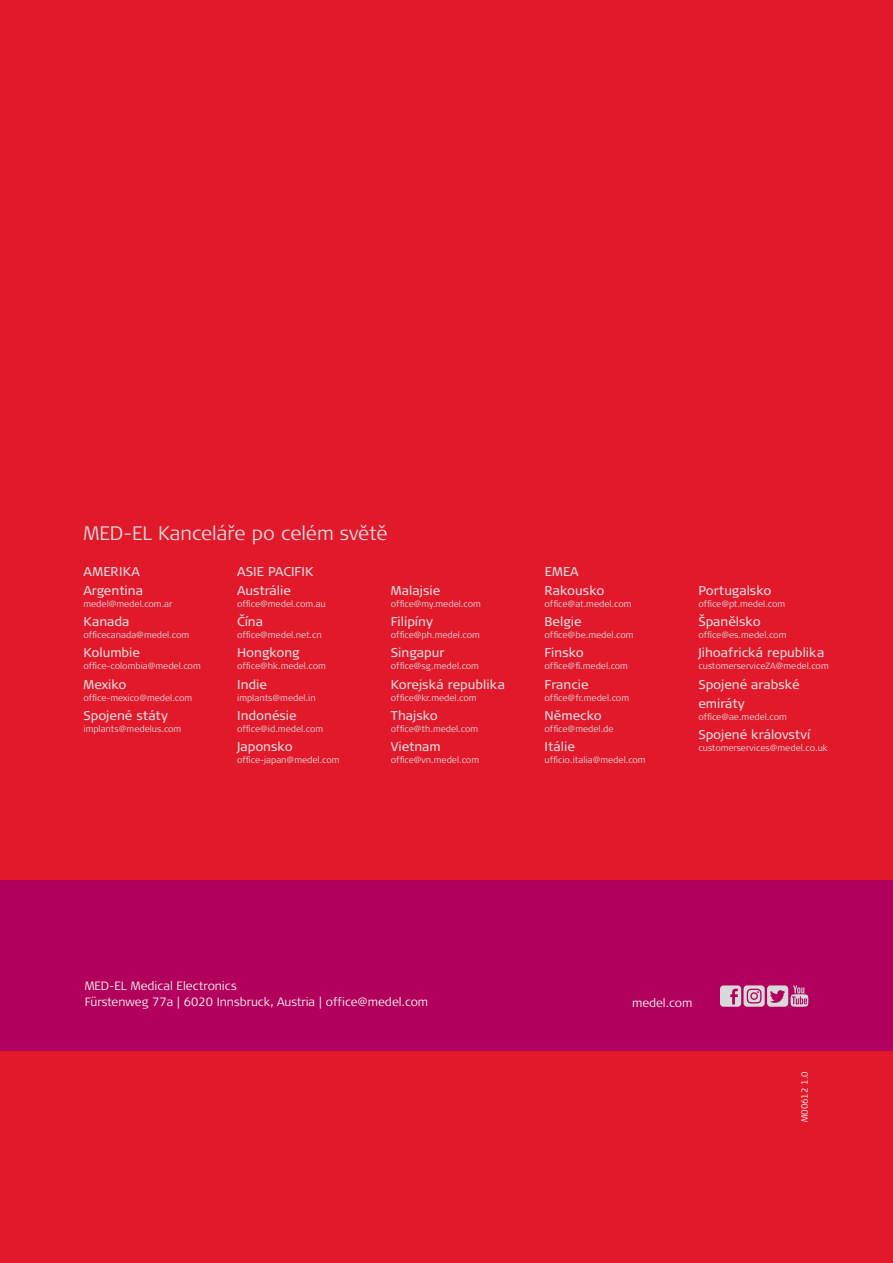
<style>
.page{position:relative;width:893px;height:1263px;background:#e2192b}
.page>*{position:absolute;margin:0;border:0;box-sizing:border-box;transform-origin:0 0}
.BR_MED-EL_Offices_0{font:300 19.5px "Signa Pro";color:#d8d9db}
.BR_City_book_17K{font:12.75px/19.2px "Signa Pro";color:#d8d9db}
.BR_Continent_book_17{font:12.75px "Signa Pro";letter-spacing:.01em;color:#d8d9db}
.Adresses_smaller_Are{font:300 12px "Signa Pro";color:#f2f3f4}
.BR_mailAdressCity_li{font:300 9px "Signa Pro";color:#d8d9db}
.Business_Unit___Targ{font:300 9px "Signa Pro";color:#f2f3f4}
</style>
<div class="page">
<div style="left:0;top:880px;width:893px;height:170px;background:#b1015c"></div>
<svg style="left:720px;top:985px;width:88px;height:22px"></svg>
<p class="BR_MED-EL_Offices_0" style="left:83px;top:520px;width:306px">MED-EL Kanceláře po celém světě</p>
<p class="BR_Continent_book_17" style="left:84px;top:563px;width:58px">AMERIKA</p>
<p class="BR_City_book_17K" style="left:83px;top:580px;width:61px">Argentina</p>
<p class="BR_mailAdressCity_li" style="left:83px;top:598px;width:91px">medel@medel.com.ar</p>
<p class="BR_City_book_17K" style="left:83px;top:612px;width:48px">Kanada</p>
<p class="BR_mailAdressCity_li" style="left:83px;top:629px;width:107px">officecanada@medel.com</p>
<p class="BR_City_book_17K" style="left:83px;top:643px;width:58px">Kolumbie</p>
<p class="BR_mailAdressCity_li" style="left:83px;top:660px;width:119px">office-colombia@medel.com</p>
<p class="BR_City_book_17K" style="left:83px;top:674px;width:45px">Mexiko</p>
<p class="BR_mailAdressCity_li" style="left:83px;top:691px;width:110px">office-mexico@medel.com</p>
<p class="BR_City_book_17K" style="left:83px;top:705px;width:86px">Spojené státy</p>
<p class="BR_mailAdressCity_li" style="left:83px;top:722px;width:99px">implants@medelus.com</p>
<p class="BR_Continent_book_17" style="left:237px;top:563px;width:78px">ASIE PACIFIK</p>
<p class="BR_City_book_17K" style="left:237px;top:580px;width:55px">Austrálie</p>
<p class="BR_mailAdressCity_li" style="left:237px;top:598px;width:90px">office@medel.com.au</p>
<p class="BR_City_book_17K" style="left:237px;top:612px;width:27px">Čína</p>
<p class="BR_mailAdressCity_li" style="left:237px;top:629px;width:86px">office@medel.net.cn</p>
<p class="BR_City_book_17K" style="left:237px;top:643px;width:64px">Hongkong</p>
<p class="BR_mailAdressCity_li" style="left:237px;top:660px;width:90px">office@hk.medel.com</p>
<p class="BR_City_book_17K" style="left:237px;top:674px;width:31px">Indie</p>
<p class="BR_mailAdressCity_li" style="left:237px;top:691px;width:80px">implants@medel.in</p>
<p class="BR_City_book_17K" style="left:237px;top:705px;width:61px">Indonésie</p>
<p class="BR_mailAdressCity_li" style="left:237px;top:722px;width:88px">office@id.medel.com</p>
<p class="BR_City_book_17K" style="left:237px;top:736px;width:57px">Japonsko</p>
<p class="BR_mailAdressCity_li" style="left:237px;top:753px;width:104px">office-japan@medel.com</p>
<p class="BR_City_book_17K" style="left:391px;top:580px;width:51px">Malajsie</p>
<p class="BR_mailAdressCity_li" style="left:391px;top:598px;width:91px">office@my.medel.com</p>
<p class="BR_City_book_17K" style="left:391px;top:612px;width:44px">Filipíny</p>
<p class="BR_mailAdressCity_li" style="left:391px;top:629px;width:91px">office@ph.medel.com</p>
<p class="BR_City_book_17K" style="left:391px;top:643px;width:55px">Singapur</p>
<p class="BR_mailAdressCity_li" style="left:391px;top:660px;width:90px">office@sg.medel.com</p>
<p class="BR_City_book_17K" style="left:391px;top:674px;width:116px">Korejská republika</p>
<p class="BR_mailAdressCity_li" style="left:391px;top:691px;width:87px">office@kr.medel.com</p>
<p class="BR_City_book_17K" style="left:391px;top:705px;width:49px">Thajsko</p>
<p class="BR_mailAdressCity_li" style="left:391px;top:722px;width:89px">office@th.medel.com</p>
<p class="BR_City_book_17K" style="left:391px;top:736px;width:51px">Vietnam</p>
<p class="BR_mailAdressCity_li" style="left:391px;top:753px;width:90px">office@vn.medel.com</p>
<p class="BR_Continent_book_17" style="left:545px;top:563px;width:36px">EMEA</p>
<p class="BR_City_book_17K" style="left:545px;top:580px;width:61px">Rakousko</p>
<p class="BR_mailAdressCity_li" style="left:545px;top:598px;width:88px">office@at.medel.com</p>
<p class="BR_City_book_17K" style="left:545px;top:612px;width:38px">Belgie</p>
<p class="BR_mailAdressCity_li" style="left:545px;top:629px;width:90px">office@be.medel.com</p>
<p class="BR_City_book_17K" style="left:545px;top:643px;width:41px">Finsko</p>
<p class="BR_mailAdressCity_li" style="left:545px;top:660px;width:85px">office@fi.medel.com</p>
<p class="BR_City_book_17K" style="left:545px;top:674px;width:46px">Francie</p>
<p class="BR_mailAdressCity_li" style="left:545px;top:691px;width:86px">office@fr.medel.com</p>
<p class="BR_City_book_17K" style="left:545px;top:705px;width:59px">Německo</p>
<p class="BR_mailAdressCity_li" style="left:545px;top:722px;width:70px">office@medel.de</p>
<p class="BR_City_book_17K" style="left:545px;top:736px;width:32px">Itálie</p>
<p class="BR_mailAdressCity_li" style="left:545px;top:753px;width:103px">ufficio.italia@medel.com</p>
<p class="BR_City_book_17K" style="left:698px;top:580px;width:75px">Portugalsko</p>
<p class="BR_mailAdressCity_li" style="left:698px;top:598px;width:88px">office@pt.medel.com</p>
<p class="BR_City_book_17K" style="left:698px;top:612px;width:64px">Španělsko</p>
<p class="BR_mailAdressCity_li" style="left:698px;top:629px;width:90px">office@es.medel.com</p>
<p class="BR_City_book_17K" style="left:698px;top:643px;width:127px">Jihoafrická republika</p>
<p class="BR_mailAdressCity_li" style="left:698px;top:660px;width:132px">customerserviceZA@medel.com</p>
<p class="BR_City_book_17K" style="left:698px;top:674px;width:103px">Spojené arabské emiráty</p>
<p class="BR_mailAdressCity_li" style="left:698px;top:710px;width:90px">office@ae.medel.com</p>
<p class="BR_City_book_17K" style="left:698px;top:724px;width:113px">Spojené království</p>
<p class="BR_mailAdressCity_li" style="left:698px;top:741px;width:131px">customerservices@medel.co.uk</p>
<p class="Adresses_smaller_Are" style="left:85px;top:977px;width:154px">MED-EL Medical Electronics</p>
<p class="Adresses_smaller_Are" style="left:85px;top:993px;width:345px">Fürstenweg 77a┃6020 Innsbruck, Austria┃office@medel.com</p>
<p class="Adresses_smaller_Are" style="left:632px;top:994px;width:62px">medel.com</p>
<p class="Business_Unit___Targ" style="left:799px;top:1122px;width:52px;rotate:-90deg">M00612 1.0</p>
</div>
